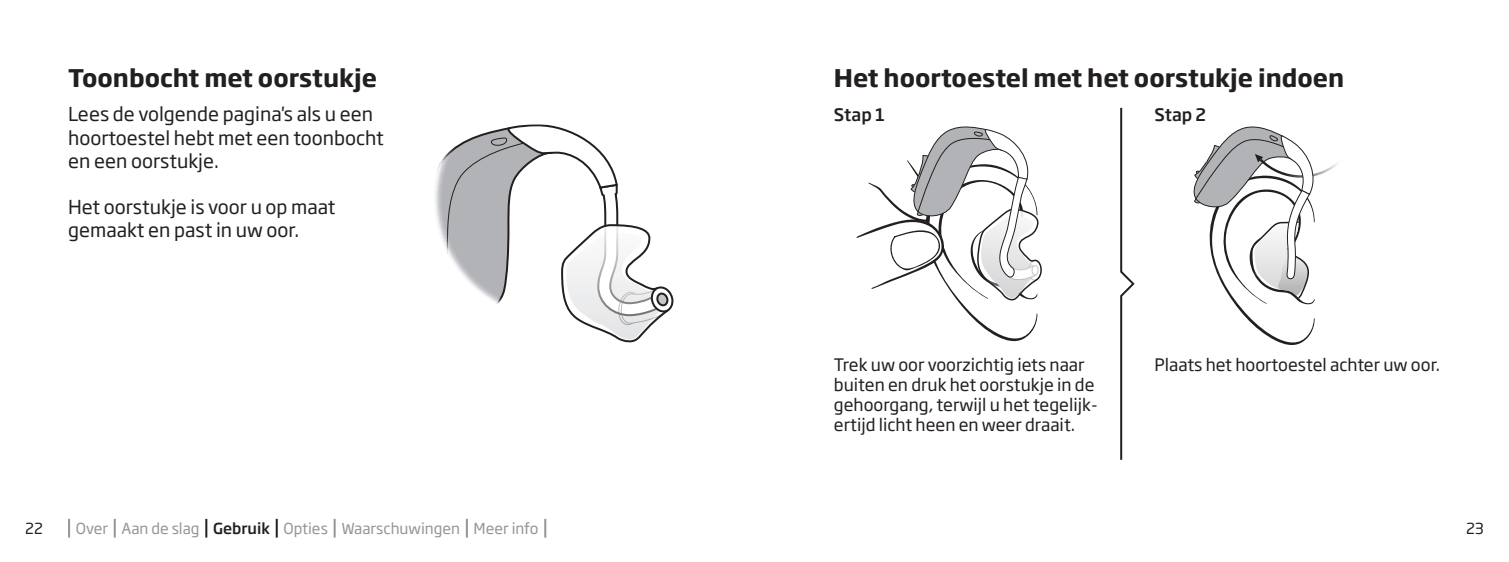
<style>
.page{position:relative;width:1509px;height:562px;background:#fff}
.page>*{position:absolute;margin:0;border:0;box-sizing:border-box;transform-origin:0 0}
.t1{font:700 24px "Soho Gothic Pro";color:#231f20}
.t2{font:19px/23px "Soho Gothic Pro";color:#231f20}
.t3{font:17px/20px "Soho Gothic Pro";color:#231f20}
.t4{font:500 17px "Soho Gothic Pro";color:#231f20}
.t5{font:15px "Soho Gothic Pro";color:#939598}
.t6{font:15px "Soho Gothic Pro";color:#231f20}
.s1{font-weight:500;color:#231f20}
</style>
<div class="page">
<svg style="left:436px;top:124px;width:237px;height:218px"></svg>
<svg style="left:1120px;top:107px;width:15px;height:353px"></svg>
<svg style="left:856px;top:126px;width:185px;height:215px"></svg>
<svg style="left:1193px;top:126px;width:145px;height:219px"></svg>
<svg style="left:68px;top:518px;width:2px;height:19px"></svg>
<svg style="left:114px;top:518px;width:2px;height:19px"></svg>
<svg style="left:205px;top:518px;width:2px;height:19px"></svg>
<svg style="left:276px;top:518px;width:2px;height:19px"></svg>
<svg style="left:333px;top:518px;width:2px;height:19px"></svg>
<svg style="left:466px;top:518px;width:2px;height:19px"></svg>
<svg style="left:544px;top:518px;width:2px;height:19px"></svg>
<h1 class="t1" style="left:68px;top:59px;width:310px">Toonbocht met oorstukje</h1>
<p class="t2" style="left:68px;top:102px;width:317px">Lees de volgende pagina's als u een hoortoestel hebt met een toonbocht en een oorstukje.</p>
<p class="t2" style="left:68px;top:194px;width:269px">Het oorstukje is voor u op maat gemaakt en past in uw oor.</p>
<h1 class="t1" style="left:833px;top:59px;width:512px">Het hoortoestel met het oorstukje indoen</h1>
<p class="t4" style="left:833px;top:101px;width:53px">Stap 1</p>
<p class="t4" style="left:1154px;top:101px;width:53px">Stap 2</p>
<p class="t3" style="left:833px;top:353px;width:265px">Trek uw oor voorzichtig iets naar buiten en druk het oorstukje in de gehoorgang, terwijl u het tegelijk&shy;ertijd licht heen en weer draait.</p>
<p class="t3" style="left:1154px;top:353px;width:287px">Plaats het hoortoestel achter uw oor.</p>
<p class="t6" style="left:25px;top:516px;width:19px">22</p>
<p class="t5" style="left:76px;top:516px;width:464px">Over Aan de slag <span class="s1">Gebruik</span> Opties Waarschuwingen Meer info</p>
<p class="t6" style="left:1465px;top:516px;width:19px">23</p>
</div>
